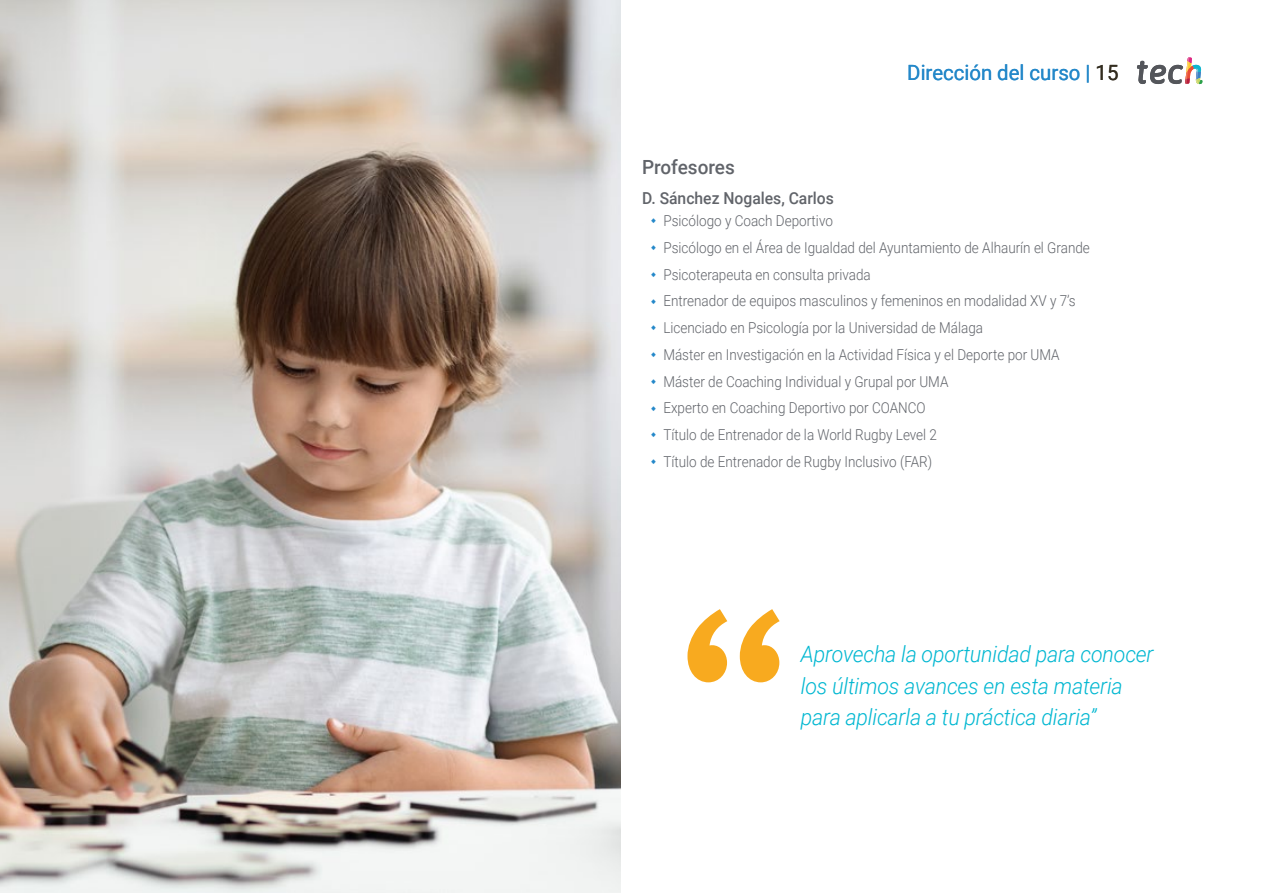
<style>
.page{position:relative;width:1263px;height:893px;background:#fff}
.page>*{position:absolute;margin:0;border:0;box-sizing:border-box;transform-origin:0 0}
.t1{font:italic 300 22.5px/31.5px "Roboto";letter-spacing:-.01em;color:#00b7d1;scale:.95 1}
.t2{font:21px "Roboto";color:#2488c9}
.t3{font:500 19.5px "Roboto";color:#61646a}
.t4{font:500 16.5px "Roboto";color:#61646a;scale:.95 1}
.t5{font:300 15px/26.7px "Roboto";color:#61646a;scale:.9 1}
.s1{color:#332d20}
</style>
<div class="page">
<svg style="left:1137px;top:57px;width:65px;height:28px"></svg>
<img style="left:0;top:0;width:621px;height:893px">
<svg style="left:687px;top:609px;width:93px;height:73px"></svg>
<h2 class="t2" style="left:907px;top:57px;width:213px">Dirección del curso | <span class="s1">15</span></h2>
<h3 class="t3" style="left:642px;top:154px;width:94px">Profesores</h3>
<p class="t4" style="left:642px;top:186px;width:203px">D. Sánchez Nogales, Carlos</p>
<p class="t5" style="left:663px;top:207px;width:475px">Psicólogo y Coach Deportivo<br>Psicólogo en el Área de Igualdad del Ayuntamiento de Alhaurín el Grande Psicoterapeuta en consulta privada<br>Entrenador de equipos masculinos y femeninos en modalidad XV y 7’s Licenciado en Psicología por la Universidad de Málaga<br>Máster en Investigación en la Actividad Física y el Deporte por UMA Máster de Coaching Individual y Grupal por UMA<br>Experto en Coaching Deportivo por COANCO<br>Título de Entrenador de la World Rugby Level 2<br>Título de Entrenador de Rugby Inclusivo (FAR)</p>
<h1 class="t1" style="left:801px;top:637px;width:373px">Aprovecha la oportunidad para conocer los últimos avances en esta materia para aplicarla a tu práctica diaria”</h1>
</div>
